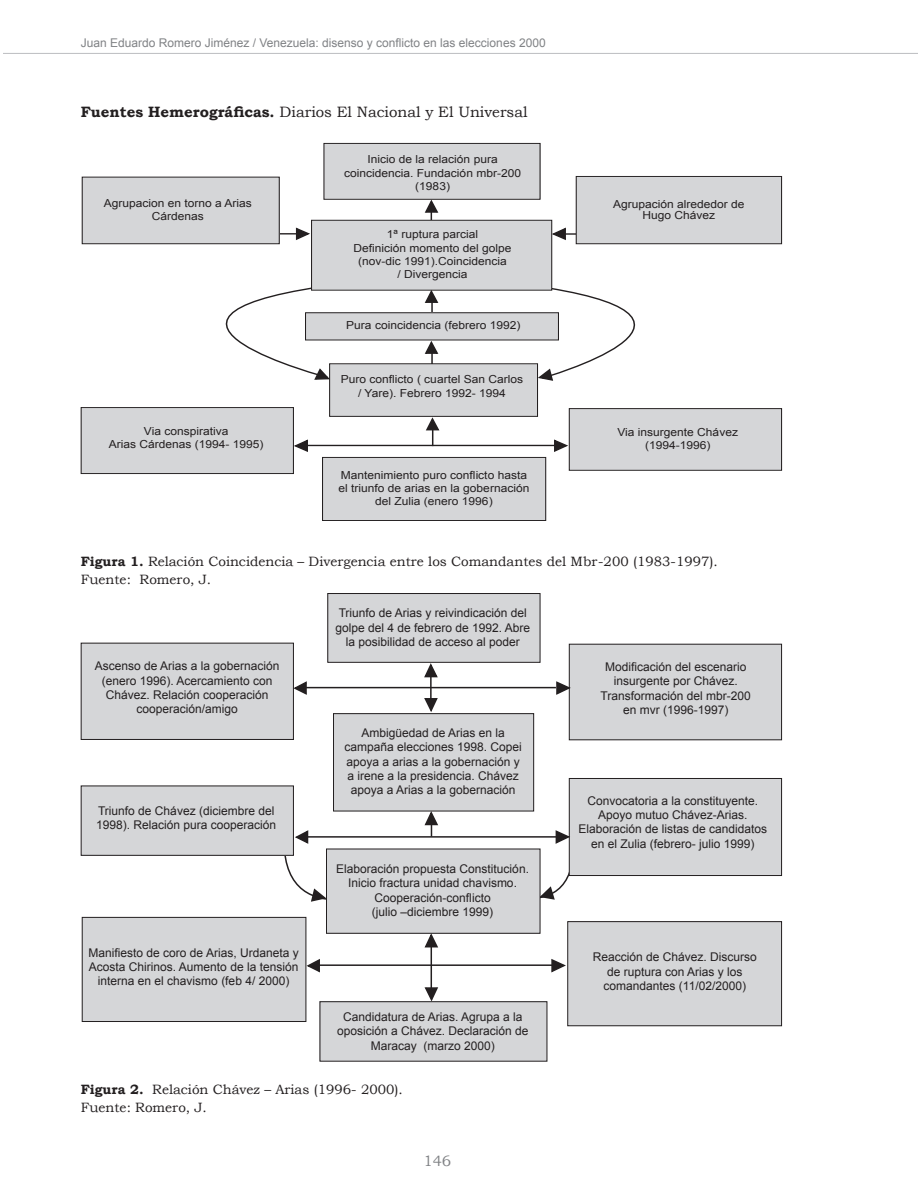
<style>
.page{position:relative;width:918px;height:1188px;background:#fff}
.page>*{position:absolute;margin:0;border:0;box-sizing:border-box;transform-origin:0 0}
.t1{font:15px "Bookman Old Style";color:#231f20}
.t2{font:15px "Bookman Old Style";color:#808285}
.t3{font:13.5px/18px "Bookman Old Style";color:#231f20}
.t4{font:12px/14.4px "Arial";color:#231f20;text-align:center}
.t5{font:12px "Arial";color:#808285}
.t6{font:11.1px/13.4px "Arial";color:#231f20;text-align:center;scale:1.08 1}
.s1{font-weight:700}
</style>
<div class="page">
<hr style="left:3px;top:53px;width:915px;height:1px;background:#bcbdc0">
<hr style="left:273px;top:233px;width:30px;height:2px;background:#231f20">
<svg style="left:295px;top:227px;width:15px;height:13px"></svg>
<hr style="left:561px;top:233px;width:30px;height:2px;background:#231f20">
<hr style="left:302px;top:445px;width:258px;height:1px;background:#231f20">
<hr style="left:431px;top:349px;width:2px;height:21px;background:#231f20">
<div style="left:82px;top:917px;width:224px;height:105px;background:#d5d6d8"></div>
<div style="left:82px;top:917px;width:224px;height:105px;border:1px solid #231f20"></div>
<div style="left:568px;top:922px;width:214px;height:104px;background:#d5d6d8"></div>
<div style="left:567px;top:921px;width:215px;height:105px;border:1px solid #231f20"></div>
<div style="left:320px;top:1002px;width:227px;height:59px;background:#d5d6d8"></div>
<div style="left:320px;top:1001px;width:227px;height:61px;border:1px solid #231f20"></div>
<div style="left:569px;top:778px;width:213px;height:98px;background:#d5d6d8"></div>
<div style="left:569px;top:778px;width:213px;height:98px;border:1px solid #231f20"></div>
<div style="left:569px;top:409px;width:213px;height:61px;background:#d5d6d8"></div>
<div style="left:569px;top:408px;width:213px;height:63px;border:1px solid #231f20"></div>
<div style="left:327px;top:849px;width:213px;height:84px;background:#d5d6d8"></div>
<div style="left:328px;top:594px;width:212px;height:68px;background:#d5d6d8"></div>
<div style="left:327px;top:593px;width:213px;height:70px;border:1px solid #231f20"></div>
<div style="left:334px;top:714px;width:200px;height:97px;background:#d5d6d8"></div>
<div style="left:333px;top:713px;width:201px;height:98px;border:1px solid #231f20"></div>
<div style="left:569px;top:644px;width:213px;height:96px;background:#d5d6d8"></div>
<div style="left:569px;top:644px;width:213px;height:96px;border:1px solid #231f20"></div>
<div style="left:81px;top:643px;width:212px;height:96px;background:#d5d6d8"></div>
<div style="left:81px;top:643px;width:213px;height:97px;border:1px solid #231f20"></div>
<div style="left:81px;top:408px;width:212px;height:66px;background:#d5d6d8"></div>
<div style="left:81px;top:407px;width:213px;height:67px;border:1px solid #231f20"></div>
<div style="left:323px;top:457px;width:223px;height:64px;background:#d5d6d8"></div>
<div style="left:322px;top:457px;width:224px;height:64px;border:1px solid #231f20"></div>
<div style="left:330px;top:364px;width:208px;height:52px;background:#d5d6d8"></div>
<div style="left:329px;top:363px;width:209px;height:54px;border:1px solid #231f20"></div>
<div style="left:324px;top:143px;width:216px;height:56px;background:#d5d6d8"></div>
<div style="left:324px;top:143px;width:216px;height:57px;border:1px solid #231f20"></div>
<div style="left:312px;top:220px;width:240px;height:70px;background:#d5d6d8"></div>
<div style="left:311px;top:220px;width:241px;height:71px;border:1px solid #231f20"></div>
<div style="left:306px;top:313px;width:252px;height:27px;background:#d5d6d8"></div>
<div style="left:305px;top:312px;width:254px;height:28px;border:1px solid #231f20"></div>
<div style="left:576px;top:176px;width:206px;height:68px;background:#d5d6d8"></div>
<div style="left:576px;top:176px;width:206px;height:68px;border:1px solid #231f20"></div>
<div style="left:82px;top:177px;width:197px;height:67px;background:#d5d6d8"></div>
<div style="left:82px;top:177px;width:198px;height:67px;border:1px solid #231f20"></div>
<hr style="left:431px;top:938px;width:1px;height:52px;background:#231f20">
<hr style="left:316px;top:964px;width:240px;height:2px;background:#231f20">
<svg style="left:424px;top:199px;width:16px;height:23px"></svg>
<svg style="left:424px;top:341px;width:15px;height:14px"></svg>
<svg style="left:424px;top:290px;width:16px;height:22px"></svg>
<svg style="left:425px;top:417px;width:16px;height:28px"></svg>
<svg style="left:294px;top:439px;width:15px;height:13px"></svg>
<svg style="left:553px;top:439px;width:15px;height:13px"></svg>
<svg style="left:551px;top:226px;width:16px;height:15px"></svg>
<svg style="left:536px;top:286px;width:100px;height:99px"></svg>
<svg style="left:225px;top:285px;width:108px;height:101px"></svg>
<hr style="left:307px;top:836px;width:254px;height:2px;background:#231f20">
<svg style="left:423px;top:933px;width:16px;height:15px"></svg>
<svg style="left:423px;top:987px;width:16px;height:15px"></svg>
<svg style="left:237px;top:830px;width:160px;height:148px"></svg>
<svg style="left:467px;top:827px;width:155px;height:151px"></svg>
<svg style="left:423px;top:811px;width:16px;height:26px"></svg>
<hr style="left:430px;top:672px;width:2px;height:32px;background:#231f20">
<hr style="left:305px;top:687px;width:251px;height:1px;background:#231f20">
<svg style="left:293px;top:680px;width:14px;height:16px"></svg>
<svg style="left:556px;top:680px;width:15px;height:16px"></svg>
<svg style="left:424px;top:663px;width:14px;height:15px"></svg>
<svg style="left:424px;top:697px;width:14px;height:15px"></svg>
<div style="left:81px;top:786px;width:212px;height:69px;background:#d5d6d8"></div>
<div style="left:81px;top:786px;width:213px;height:70px;border:1px solid #231f20"></div>
<p class="t5" style="left:81px;top:36px;width:466px">Juan Eduardo Romero Jiménez / Venezuela: disenso y conflicto en las elecciones 2000</p>
<p class="t1" style="left:81px;top:103px;width:448px"><span class="s1">Fuentes Hemerográficas.</span> Diarios El Nacional y El Universal</p>
<p class="t6" style="left:104px;top:196px;width:139px">Agrupacion en torno a Arias<br>Cárdenas</p>
<p class="t6" style="left:109px;top:424px;width:145px">Via conspirativa<br>Arias Cárdenas (1994- 1995)</p>
<p class="t6" style="left:344px;top:153px;width:165px">Inicio de la relación pura coincidencia. Fundación mbr-200 (1983)</p>
<p class="t6" style="left:353px;top:228px;width:148px">1ª ruptura parcial<br>Definición momento del golpe (nov-dic 1991).Coincidencia<br>/ Divergencia</p>
<p class="t6" style="left:346px;top:319px;width:163px">Pura coincidencia (febrero 1992)</p>
<p class="t6" style="left:341px;top:373px;width:170px">Puro conflicto ( cuartel San Carlos / Yare). Febrero 1992- 1994</p>
<p class="t6" style="left:339px;top:468px;width:178px">Mantenimiento puro conflicto hasta el triunfo de arias en la gobernación del Zulia (enero 1996)</p>
<p class="t6" style="left:613px;top:199px;width:123px;line-height:11.1px">Agrupación alrededor de<br>Hugo Chávez</p>
<p class="t6" style="left:618px;top:426px;width:113px">Via insurgente Chávez (1994-1996)</p>
<p class="t3" style="left:81px;top:552px;width:639px"><span class="s1">Figura 1.</span> Relación Coincidencia – Divergencia entre los Comandantes del Mbr-200 (1983-1997).<br>Fuente: Romero, J.</p>
<p class="t4" style="left:95px;top:659px;width:186px">Ascenso de Arias a la gobernación (enero 1996). Acercamiento con<br>Chávez. Relación cooperación cooperación/amigo</p>
<p class="t4" style="left:96px;top:803px;width:182px;text-align:left">Triunfo de Chávez (diciembre del<br>1998). Relación pura cooperación</p>
<p class="t4" style="left:89px;top:945px;width:212px">Manifiesto de coro de Arias, Urdaneta y<br>Acosta Chirinos. Aumento de la tensión interna en el chavismo (feb 4/ 2000)</p>
<p class="t4" style="left:335px;top:606px;width:196px">Triunfo de Arias y reivindicación del golpe del 4 de febrero de 1992. Abre la posibilidad de acceso al poder</p>
<p class="t4" style="left:344px;top:725px;width:179px">Ambigüedad de Arias en la campaña elecciones 1998. Copei apoya a arias a la gobernación y a irene a la presidencia. Chávez apoya a Arias a la gobernación</p>
<p class="t4" style="left:336px;top:862px;width:194px">Elaboración propuesta Constitución.<br>Inicio fractura unidad chavismo.<br>Cooperación-conflicto<br>(julio –diciembre 1999)</p>
<p class="t4" style="left:337px;top:1010px;width:193px">Candidatura de Arias. Agrupa a la oposición a Chávez. Declaración de<br>Maracay (marzo 2000)</p>
<p class="t3" style="left:81px;top:1081px;width:324px"><span class="s1">Figura 2.</span> Relación Chávez – Arias (1996- 2000).<br>Fuente: Romero, J.</p>
<p class="t2" style="left:423px;top:1153px;width:29px">146</p>
<p class="t4" style="left:601px;top:660px;width:152px">Modificación del escenario insurgente por Chávez.<br>Transformación del mbr-200 en mvr (1996-1997)</p>
<p class="t4" style="left:578px;top:793px;width:190px">Convocatoria a la constituyente.<br>Apoyo mutuo Chávez-Arias.<br>Elaboración de listas de candidatos en el Zulia (febrero- julio 1999)</p>
<p class="t4" style="left:593px;top:950px;width:166px">Reacción de Chávez. Discurso de ruptura con Arias y los comandantes (11/02/2000)</p>
</div>
